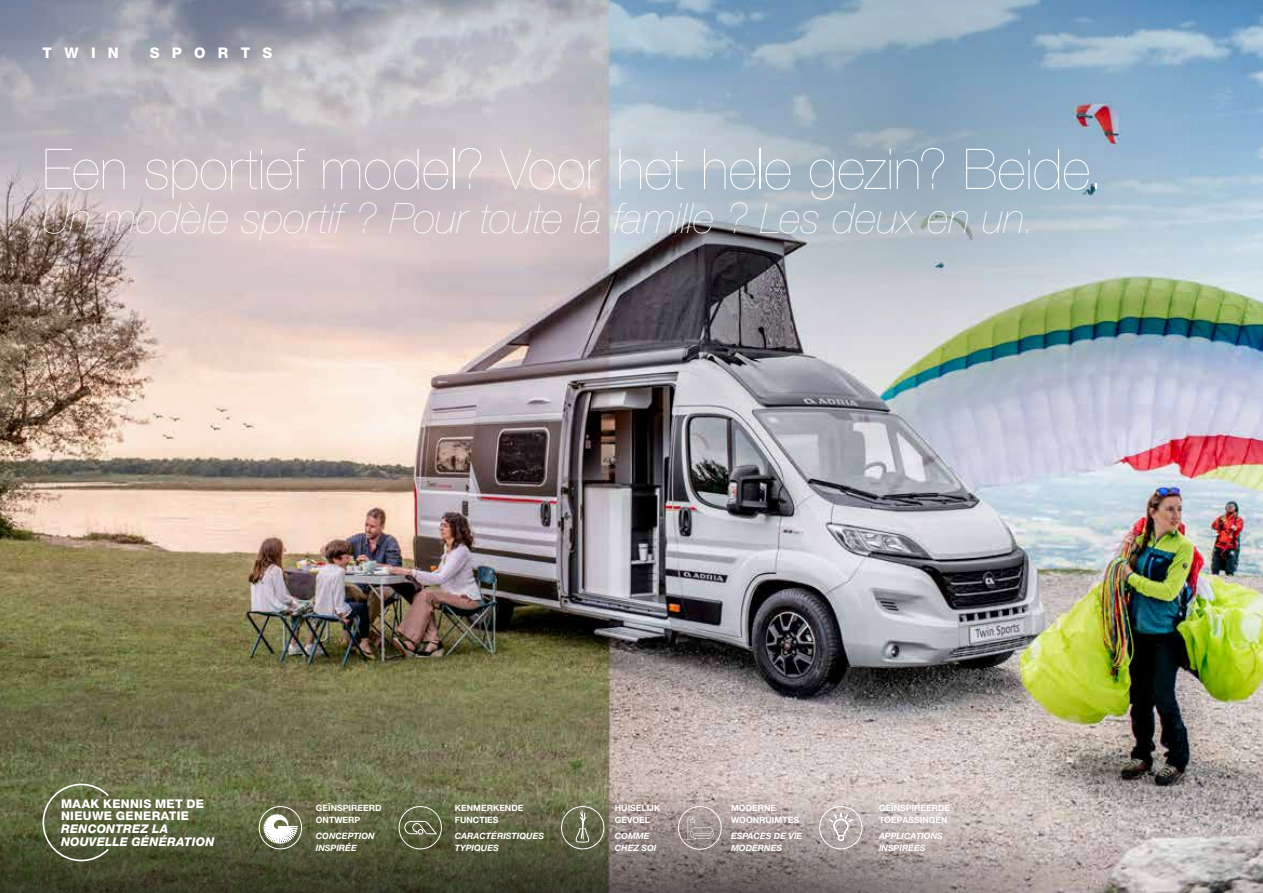
<style>
.page{position:relative;width:1263px;height:893px;background:#fff}
.page>*{position:absolute;margin:0;border:0;box-sizing:border-box;transform-origin:0 0}
.t1{font:200 56.25px "Helvetica Neue LT Pro";color:#fff}
.t2{font:italic 200 42px "Helvetica Neue LT Pro";letter-spacing:.005em;color:#fff}
.t3{font:800 14.7px "Helvetica Neue LT Pro";letter-spacing:.835em;color:#fff}
.t4{font:800 12px/12.3px "Helvetica Neue LT Pro";letter-spacing:.025em;color:#fff}
.t5{font:italic 800 12px/12.3px "Helvetica Neue LT Pro";letter-spacing:.02em;color:#fff}
.t6{font:700 8.7px/11.9px "Helvetica Neue LT Pro";color:#fff}
.t7{font:italic 700 8.7px/11.9px "Helvetica Neue LT Pro";color:#fff}
</style>
<div class="page">
<img style="left:0;top:511px;width:1263px;height:101px">
<svg style="left:0;top:0;width:500px;height:511px;background:#c2b5b3"></svg>
<img style="left:0;top:612px;width:1263px;height:281px">
<div style="left:819px;top:806px;width:43px;height:43px;border:1px solid #fff;border-radius:50%"></div>
<svg style="left:829px;top:813px;width:24px;height:28px"></svg>
<div style="left:259px;top:806px;width:43px;height:43px;border:1px solid #fff;border-radius:50%"></div>
<svg style="left:264px;top:806px;width:33px;height:38px"></svg>
<div style="left:399px;top:806px;width:43px;height:43px;border:1px solid #fff;border-radius:50%"></div>
<svg style="left:404px;top:821px;width:33px;height:13px"></svg>
<div style="left:561px;top:806px;width:43px;height:43px;border:1px solid #fff;border-radius:50%"></div>
<svg style="left:573px;top:810px;width:17px;height:33px"></svg>
<div style="left:678px;top:806px;width:43px;height:43px;border:1px solid #fff;border-radius:50%"></div>
<svg style="left:684px;top:816px;width:30px;height:23px"></svg>
<svg style="left:42px;top:783px;width:69px;height:79px;background:#616845"></svg>
<img style="left:500px;top:0;width:763px;height:530px">
<h3 class="t3" style="left:43px;top:44px;width:78px">TWIN</h3>
<h3 class="t3" style="left:150px;top:44px;width:124px">SPORTS</h3>
<h1 class="t1" style="left:43px;top:137px;width:1062px">Een sportief model? Voor het hele gezin? Beide.</h1>
<h2 class="t2" style="left:43px;top:193px;width:994px">Un modèle sportif ? Pour toute la famille ? Les deux en un.</h2>
<h3 class="t4" style="left:61px;top:797px;width:144px">MAAK KENNIS MET DE<br>NIEUWE GENERATIE</h3>
<h3 class="t5" style="left:61px;top:823px;width:155px">RENCONTREZ LA<br>NOUVELLE GÉNÉRATION</h3>
<p class="t6" style="left:316px;top:802px;width:67px">GEÏNSPIREERD<br>ONTWERP</p>
<p class="t7" style="left:316px;top:830px;width:60px">CONCEPTION<br>INSPIRÉE</p>
<p class="t6" style="left:455px;top:802px;width:70px">KENMERKENDE<br>FUNCTIES</p>
<p class="t7" style="left:455px;top:830px;width:91px">CARACTÉRISTIQUES<br>TYPIQUES</p>
<p class="t6" style="left:615px;top:802px;width:47px">HUISELIJK<br>GEVOEL</p>
<p class="t7" style="left:615px;top:830px;width:43px">COMME<br>CHEZ SOI</p>
<p class="t6" style="left:731px;top:802px;width:70px">MODERNE<br>WOONRUIMTES</p>
<p class="t7" style="left:731px;top:830px;width:73px">ESPACES DE VIE<br>MODERNES</p>
<p class="t6" style="left:879px;top:802px;width:73px">GEÏNSPIREERDE<br>TOEPASSINGEN</p>
<p class="t7" style="left:879px;top:830px;width:65px">APPLICATIONS<br>INSPIRÉES</p>
</div>
